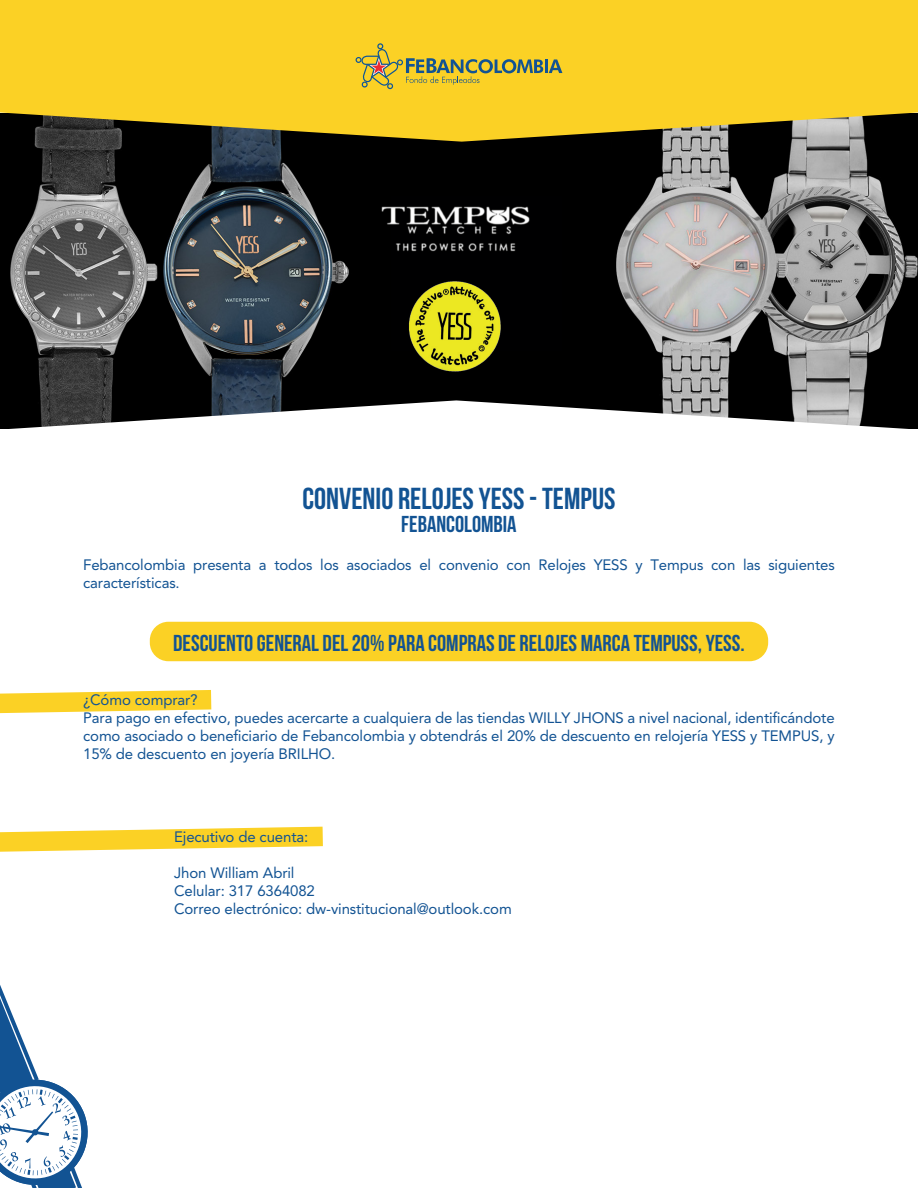
<style>
.page{position:relative;width:918px;height:1188px;background:#fff}
.page>*{position:absolute;margin:0;border:0;box-sizing:border-box;transform-origin:0 0}
.t1{font:30.3px "Bebas Neue";color:#125393}
.t2{font:22.95px "Bebas Neue";color:#125393}
.t3{font:15px/18px "Avenir LT Std";letter-spacing:-.01em;color:#125393}
</style>
<div class="page">
<div style="left:150px;top:622px;width:618px;height:39px;background:#fbd125;border-radius:19px"></div>
<img style="left:0;top:142px;width:918px;height:258px">
<div style="left:391px;top:196px;width:171px;height:155px;background:#000001"></div>
<img style="left:406px;top:281px;width:100px;height:93px">
<img style="left:360px;top:173px;width:192px;height:90px">
<svg style="left:0;top:400px;width:918px;height:29px"></svg>
<svg style="left:0;top:0;width:918px;height:142px;background:#e3be26"></svg>
<svg style="left:355px;top:43px;width:188px;height:46px;background:#d4bb38"></svg>
<hr style="left:545px;top:59px;width:3px;height:14px;background:#125393">
<svg style="left:549px;top:59px;width:13px;height:14px"></svg>
<svg style="left:0;top:690px;width:211px;height:23px;background:#fbd746"></svg>
<svg style="left:0;top:985px;width:88px;height:203px"></svg>
<svg style="left:0;top:827px;width:323px;height:25px"></svg>
<h1 class="t1" style="left:303px;top:482px;width:314px">CONVENIO RELOJES YESS - TEMPUS</h1>
<h2 class="t2" style="left:401px;top:512px;width:117px">FEBANCOLOMBIA</h2>
<p class="t3" style="left:83px;top:556px;width:753px">Febancolombia presenta a todos los asociados el convenio con Relojes YESS y Tempus con las siguientes características.</p>
<h2 class="t2" style="left:173px;top:631px;width:573px">DESCUENTO GENERAL DEL 20% PARA COMPRAS DE RELOJES MARCA TEMPUSS, YESS.</h2>
<p class="t3" style="left:83px;top:691px;width:753px">¿Cómo comprar?<br>Para pago en efectivo, puedes acercarte a cualquiera de las tiendas WILLY JHONS a nivel nacional, identificándote como asociado o beneficiario de Febancolombia y obtendrás el 20% de descuento en relojería YESS y TEMPUS, y 15% de descuento en joyería BRILHO.</p>
<p class="t3" style="left:174px;top:828px;width:136px">Ejecutivo de cuenta:</p>
<p class="t3" style="left:174px;top:864px;width:339px">Jhon William Abril<br>Celular: 317 6364082<br>Correo electrónico: dw-vinstitucional@outlook.com</p>
</div>
